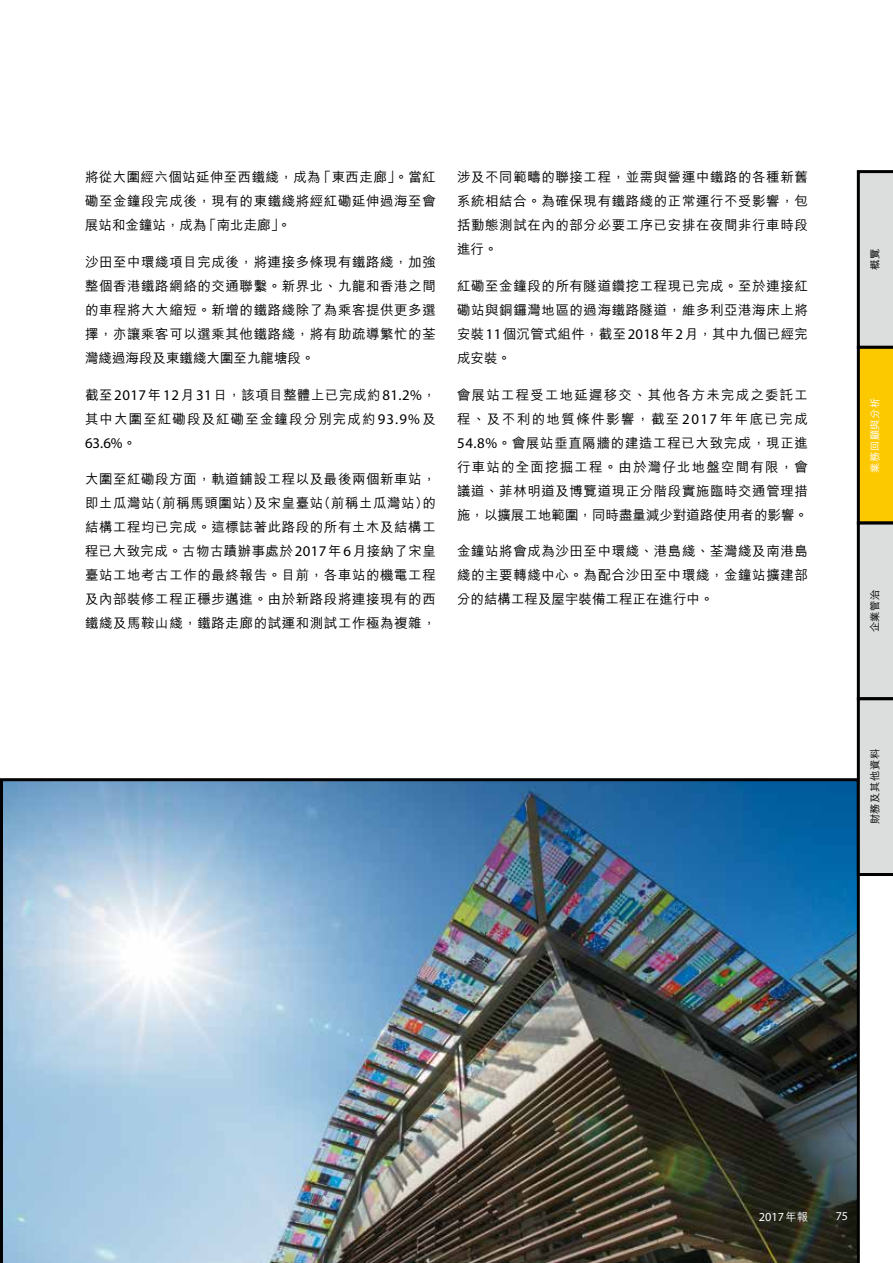
<style>
.page{position:relative;width:893px;height:1263px;background:#fff}
.page>*{position:absolute;margin:0;border:0;box-sizing:border-box;transform-origin:0 0}
.t1{font:14.85px "Myriad Pro";color:#000}
.t2{font:500 13.5px/24px "M Hei HK";letter-spacing:.04em;color:#000;text-align:justify}
.t3{font:500 13.5px/24px "M Hei HK";letter-spacing:.08em;color:#000}
.t4{font:12.3px "Myriad Pro";color:#fff}
.t5{font:12px "Myriad Pro";color:#fff}
.t6{font:500 10.35px "M Hei HK";letter-spacing:.05em;color:#000}
.t7{font:500 10.35px "M Hei HK";letter-spacing:.05em;color:#fff}
.s1{font-family:"Myriad Pro";font-weight:400;font-size:14.85px}
.s2{font-family:"M Hei HK";font-weight:500;font-size:13.5px}
.s3{font-family:"M Hei HK";font-weight:500;font-size:11.25px}
</style>
<div class="page">
<img style="left:0;top:778px;width:860px;height:485px">
<svg style="left:857px;top:170px;width:36px;height:706px;background:#b9b087"></svg>
<p class="t2" style="left:85px;top:164px;width:352px">將從大圍經六個站延伸至西鐵綫，成為「東西走廊」。當紅磡至金鐘段完成後，現有的東鐵綫將經紅磡延伸過海至會展站和金鐘站，成為「南北走廊」。</p>
<p class="t2" style="left:85px;top:249px;width:352px">沙田至中環綫項目完成後，將連接多條現有鐵路綫，加強整個香港鐵路網絡的交通聯繫。新界北、九龍和香港之間的車程將大大縮短。新增的鐵路綫除了為乘客提供更多選擇，亦讓乘客可以選乘其他鐵路綫，將有助疏導繁忙的荃灣綫過海段及東鐵綫大圍至九龍塘段。</p>
<p class="t3" style="left:85px;top:382px;width:352px">截至<span class="s1">2017</span>年<span class="s1">12</span>月<span class="s1">31</span>日，該項目整體上已完成約<span class="s1">81.2%</span>，其中大圍至紅磡段及紅磡至金鐘段分別完成約<span class="s1">93.9%</span>及</p>
<p class="t1" style="left:85px;top:434px;width:53px">63.6%<span class="s2">。</span></p>
<p class="t2" style="left:85px;top:466px;width:352px">大圍至紅磡段方面，軌道鋪設工程以及最後兩個新車站，即土瓜灣站（前稱馬頭圍站）及宋皇臺站（前稱土瓜灣站）的結構工程均已完成。這標誌著此路段的所有土木及結構工程已大致完成。古物古蹟辦事處於<span class="s1">2017</span>年<span class="s1">6</span>月接納了宋皇臺站工地考古工作的最終報告。目前，各車站的機電工程及內部裝修工程正穩步邁進。由於新路段將連接現有的西鐵綫及馬鞍山綫，鐵路走廊的試運和測試工作極為複雜，</p>
<p class="t2" style="left:457px;top:164px;width:352px">涉及不同範疇的聯接工程，並需與營運中鐵路的各種新舊系統相結合。為確保現有鐵路綫的正常運行不受影響，包括動態測試在內的部分必要工序已安排在夜間非行車時段進行。</p>
<p class="t2" style="left:457px;top:273px;width:352px">紅磡至金鐘段的所有隧道鑽挖工程現已完成。至於連接紅磡站與銅鑼灣地區的過海鐵路隧道，維多利亞港海床上將安裝<span class="s1">11</span>個沉管式組件，截至<span class="s1">2018</span>年<span class="s1">2</span>月，其中九個已經完成安裝。</p>
<p class="t2" style="left:457px;top:382px;width:353px">會展站工程受工地延遲移交、其他各方未完成之委託工程、及不利的地質條件影響，截至<span class="s1">2017</span>年年底已完成<span class="s1">54.8%</span>。會展站垂直隔牆的建造工程已大致完成，現正進行車站的全面挖掘工程。由於灣仔北地盤空間有限，會議道、菲林明道及博覽道現正分階段實施臨時交通管理措施，以擴展工地範圍，同時盡量減少對道路使用者的影響。</p>
<p class="t2" style="left:457px;top:538px;width:352px">金鐘站將會成為沙田至中環綫、港島綫、荃灣綫及南港島綫的主要轉綫中心。為配合沙田至中環綫，金鐘站擴建部分的結構工程及屋宇裝備工程正在進行中。</p>
<p class="t6" style="left:868px;top:270px;width:23px;rotate:-90deg">概覽</p>
<p class="t7" style="left:868px;top:473px;width:77px;rotate:-90deg">業務回顧與分析</p>
<p class="t6" style="left:868px;top:632px;width:44px;rotate:-90deg">企業管治</p>
<p class="t6" style="left:868px;top:824px;width:77px;rotate:-90deg">財務及其他資料</p>
<p class="t4" style="left:759px;top:1209px;width:51px">2017<span class="s3">年報</span></p>
<p class="t5" style="left:836px;top:1210px;width:14px">75</p>
</div>
